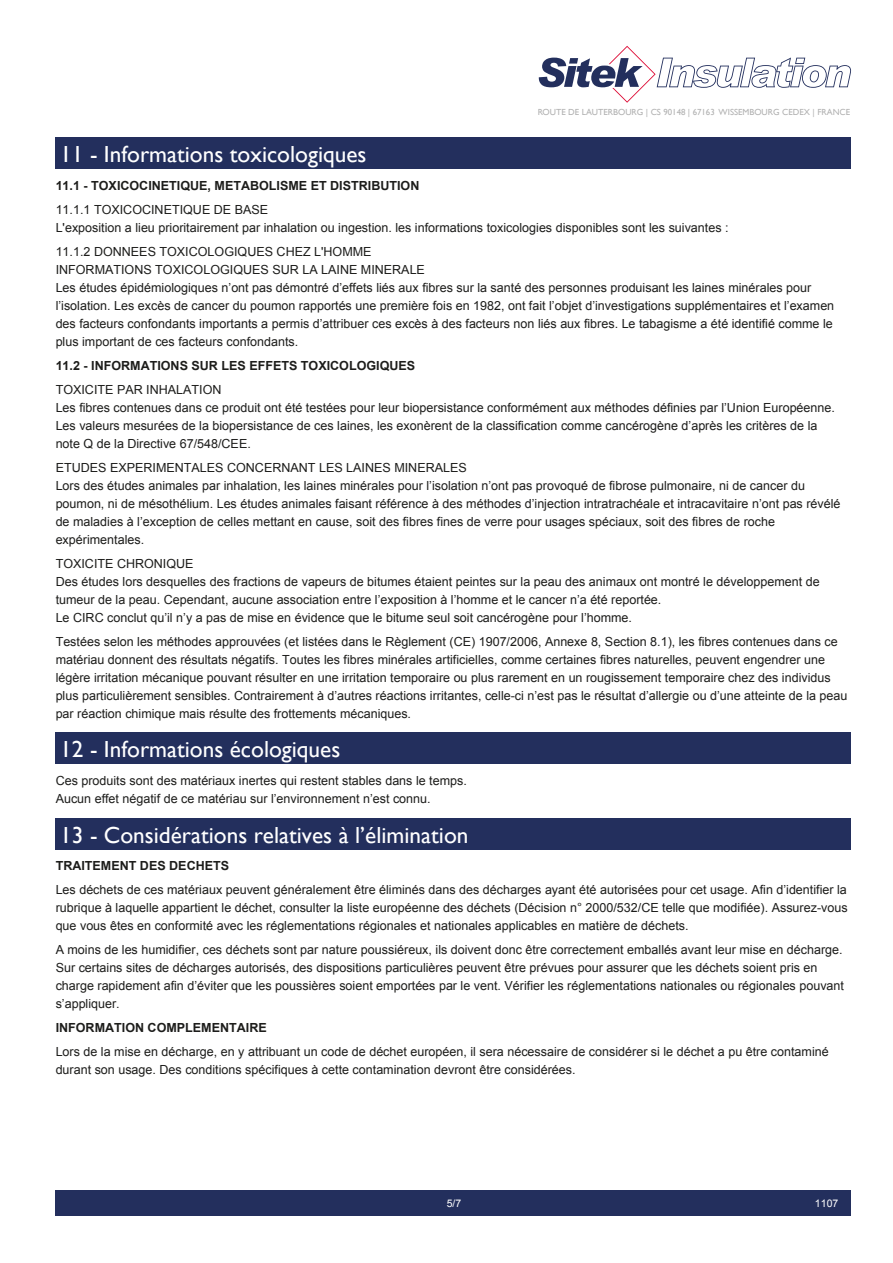
<style>
.page{position:relative;width:893px;height:1263px;background:#fff}
.page>*{position:absolute;margin:0;border:0;box-sizing:border-box;transform-origin:0 0}
.t1{font:23.25px "Gill Sans";color:#fff}
.t2{font:12.6px/18px "Arial";color:#1d1d1b}
.t3{font:700 12.6px/24px "Arial";color:#1d1d1b}
.t4{font:10.5px "Arial";color:#fff}
.t5{font:8.85px "Gill Sans";color:#b2b2b2}
.s1{font-weight:400}
.s2{font-weight:700}
</style>
<div class="page">
<div style="left:56px;top:137px;width:795px;height:32px;background:#232f5d"></div>
<div style="left:56px;top:732px;width:795px;height:32px;background:#232f5d"></div>
<div style="left:56px;top:818px;width:795px;height:31px;background:#232f5d"></div>
<div style="left:56px;top:1190px;width:795px;height:25px;background:#232f5d"></div>
<svg style="left:539px;top:46px;width:312px;height:57px"></svg>
<p class="t5" style="left:538px;top:107px;width:314px">ROUTE DE LAUTERBOURG | CS 90148 | 67163 WISSEMBOURG CEDEX | FRANCE</p>
<p class="t1" style="left:60px;top:140px;width:308px">11 - Informations toxicologiques</p>
<p class="t3" style="left:56px;top:174px;width:365px">11.1 - TOXICOCINETIQUE, METABOLISME ET DISTRIBUTION<br><span class="s1">11.1.1 TOXICOCINETIQUE DE BASE</span></p>
<p class="t2" style="left:56px;top:216px;width:674px;line-height:24px">L'exposition a lieu prioritairement par inhalation ou ingestion. les informations toxicologies disponibles sont les suivantes :<br>11.1.2 DONNEES TOXICOLOGIQUES CHEZ L'HOMME</p>
<p class="t2" style="left:56px;top:261px;width:780px">INFORMATIONS TOXICOLOGIQUES SUR LA LAINE MINERALE<br>Les études épidémiologiques n’ont pas démontré d’effets liés aux fibres sur la santé des personnes produisant les laines minérales pour l’isolation. Les excès de cancer du poumon rapportés une première fois en 1982, ont fait l’objet d’investigations supplémentaires et l’examen des facteurs confondants importants a permis d’attribuer ces excès à des facteurs non liés aux fibres. Le tabagisme a été identifié comme le plus important de ces facteurs confondants.</p>
<p class="t3" style="left:56px;top:354px;width:361px">11.2 - INFORMATIONS SUR LES EFFETS TOXICOLOGIQUES<br><span class="s1">TOXICITE PAR INHALATION</span></p>
<p class="t2" style="left:56px;top:398px;width:781px">Les fibres contenues dans ce produit ont été testées pour leur biopersistance conformément aux méthodes définies par l’Union Européenne.<br>Les valeurs mesurées de la biopersistance de ces laines, les exonèrent de la classification comme cancérogène d’après les critères de la note Q de la Directive 67/548/CEE.</p>
<p class="t2" style="left:56px;top:458px;width:786px">ETUDES EXPERIMENTALES CONCERNANT LES LAINES MINERALES<br>Lors des études animales par inhalation, les laines minérales pour l’isolation n’ont pas provoqué de fibrose pulmonaire, ni de cancer du poumon, ni de mésothélium. Les études animales faisant référence à des méthodes d’injection intratrachéale et intracavitaire n’ont pas révélé de maladies à l’exception de celles mettant en cause, soit des fibres fines de verre pour usages spéciaux, soit des fibres de roche expérimentales.</p>
<p class="t2" style="left:56px;top:554px;width:765px">TOXICITE CHRONIQUE<br>Des études lors desquelles des fractions de vapeurs de bitumes étaient peintes sur la peau des animaux ont montré le développement de tumeur de la peau. Cependant, aucune association entre l’exposition à l’homme et le cancer n’a été reportée.<br>Le CIRC conclut qu’il n’y a pas de mise en évidence que le bitume seul soit cancérogène pour l’homme.</p>
<p class="t2" style="left:56px;top:632px;width:793px">Testées selon les méthodes approuvées (et listées dans le Règlement (CE) 1907/2006, Annexe 8, Section 8.1), les fibres contenues dans ce matériau donnent des résultats négatifs. Toutes les fibres minérales artificielles, comme certaines fibres naturelles, peuvent engendrer une légère irritation mécanique pouvant résulter en une irritation temporaire ou plus rarement en un rougissement temporaire chez des individus plus particulièrement sensibles. Contrairement à d’autres réactions irritantes, celle-ci n’est pas le résultat d’allergie ou d’une atteinte de la peau par réaction chimique mais résulte des frottements mécaniques.</p>
<p class="t1" style="left:60px;top:735px;width:281px">12 - Informations écologiques</p>
<p class="t2" style="left:56px;top:771px;width:413px">Ces produits sont des matériaux inertes qui restent stables dans le temps.<br>Aucun effet négatif de ce matériau sur l’environnement n’est connu.</p>
<p class="t1" style="left:60px;top:821px;width:410px">13 - Considérations relatives à l’élimination</p>
<p class="t2" style="left:56px;top:854px;width:793px;line-height:24px"><span class="s2">TRAITEMENT DES DECHETS<br></span>Les déchets de ces matériaux peuvent généralement être éliminés dans des décharges ayant été autorisées pour cet usage. Afin d’identifier la</p>
<p class="t2" style="left:56px;top:899px;width:793px">rubrique à laquelle appartient le déchet, consulter la liste européenne des déchets (Décision n° 2000/532/CE telle que modifiée). Assurez-vous que vous êtes en conformité avec les réglementations régionales et nationales applicables en matière de déchets.</p>
<p class="t2" style="left:56px;top:941px;width:790px">A moins de les humidifier, ces déchets sont par nature poussiéreux, ils doivent donc être correctement emballés avant leur mise en décharge.<br>Sur certains sites de décharges autorisés, des dispositions particulières peuvent être prévues pour assurer que les déchets soient pris en charge rapidement afin d’éviter que les poussières soient emportées par le vent. Vérifier les réglementations nationales ou régionales pouvant s’appliquer.</p>
<p class="t2" style="left:56px;top:1016px;width:775px;line-height:24px"><span class="s2">INFORMATION COMPLEMENTAIRE<br></span>Lors de la mise en décharge, en y attribuant un code de déchet européen, il sera nécessaire de considérer si le déchet a pu être contaminé</p>
<p class="t2" style="left:56px;top:1061px;width:521px">durant son usage. Des conditions spécifiques à cette contamination devront être considérées.</p>
<p class="t4" style="left:447px;top:1196px;width:16px">5/7</p>
<p class="t4" style="left:815px;top:1196px;width:25px">1107</p>
</div>
